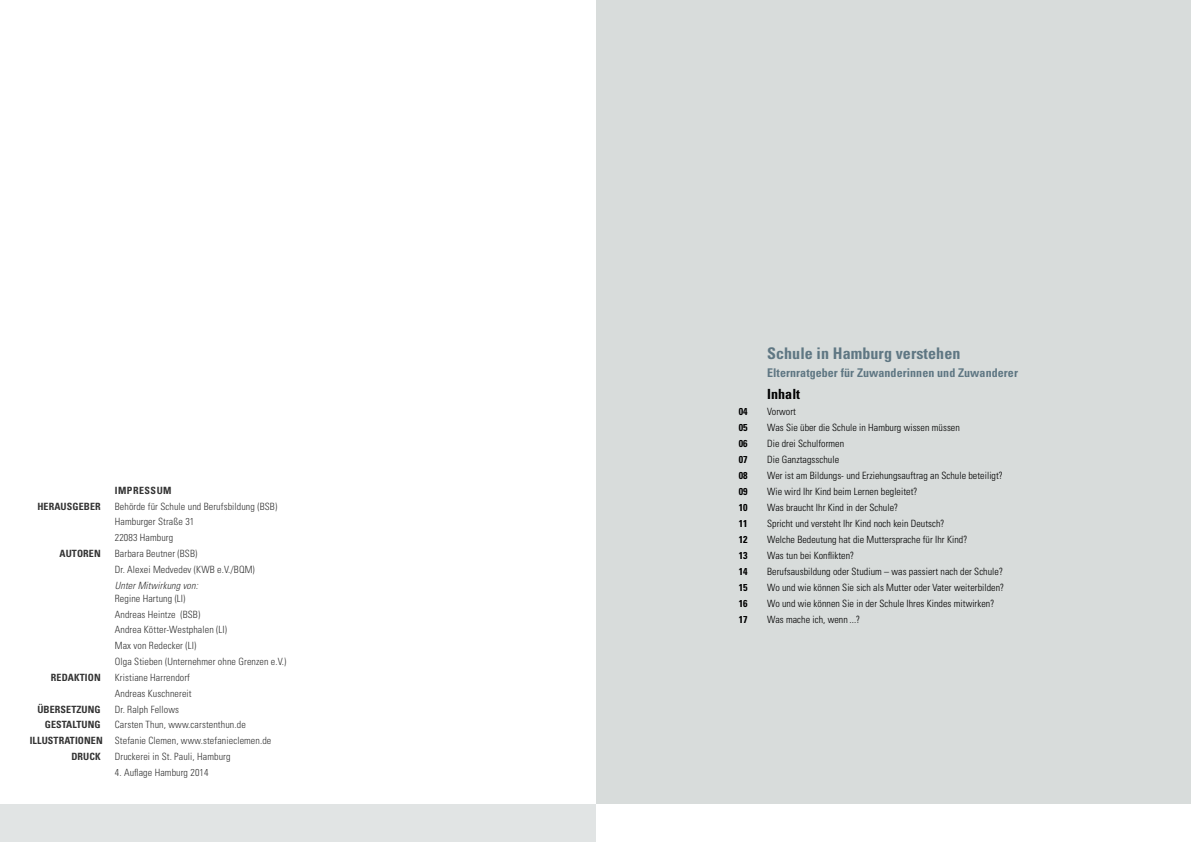
<style>
.page{position:relative;width:1191px;height:842px;background:#fff}
.page>*{position:absolute;margin:0;border:0;box-sizing:border-box;transform-origin:0 0}
.t1{font:700 condensed 16px "Univers LT Std";letter-spacing:.005em;color:#5f7783}
.t2{font:700 condensed 14px "Univers LT Std";letter-spacing:.005em;color:#000}
.t3{font:700 condensed 12px "Univers LT Std";letter-spacing:.005em;color:#5f7783}
.t4{font:300 condensed 10px/15.8px "Univers LT Std";letter-spacing:.005em;color:#000}
.t5{font:700 condensed 10px "Univers LT Std";letter-spacing:.01em;color:#000}
.t6{font:italic 300 condensed 10px "Univers LT Std";letter-spacing:.01em;color:#000}
.t7{font:700 condensed 10px "Univers LT Std";letter-spacing:.05em;color:#000}
.s1{font-weight:700}
</style>
<div class="page">
<div style="left:0;top:804px;width:595px;height:38px;background:#e1e4e4"></div>
<div style="left:596px;top:0;width:595px;height:804px;background:#d8dcdb"></div>
<p class="t7" style="left:115px;top:484px;width:58px">IMPRESSUM</p>
<p class="t5" style="left:37px;top:500px;width:65px">HERAUSGEBER</p>
<p class="t4" style="left:115px;top:498px;width:164px">Behörde für Schule und Berufsbildung (BSB)<br>Hamburger Straße 31<br>22083 Hamburg</p>
<p class="t5" style="left:60px;top:547px;width:43px">AUTOREN</p>
<p class="t4" style="left:115px;top:546px;width:141px">Barbara Beutner (BSB)<br>Dr. Alexei Medvedev (KWB e.V./BQM)</p>
<p class="t6" style="left:115px;top:579px;width:85px">Unter Mitwirkung von:</p>
<p class="t4" style="left:115px;top:590px;width:173px">Regine Hartung (LI)<br>Andreas Heintze (BSB)<br>Andrea Kötter-Westphalen (LI)<br>Max von Redecker (LI)<br>Olga Stieben (Unternehmer ohne Grenzen e.V.)</p>
<p class="t5" style="left:51px;top:671px;width:51px">REDAKTION</p>
<p class="t4" style="left:115px;top:669px;width:78px">Kristiane Harrendorf<br>Andreas Kuschnereit</p>
<p class="t5" style="left:37px;top:703px;width:65px">ÜBERSETZUNG</p>
<p class="t4" style="left:115px;top:701px;width:66px">Dr. Ralph Fellows</p>
<p class="t5" style="left:45px;top:719px;width:57px">GESTALTUNG</p>
<p class="t4" style="left:115px;top:717px;width:132px">Carsten Thun, www.carstenthun.de</p>
<p class="t4" style="left:30px;top:733px;width:243px"><span class="s1">ILLUSTRATIONEN</span> Stefanie Clemen, www.stefanieclemen.de</p>
<p class="t5" style="left:71px;top:750px;width:31px">DRUCK</p>
<p class="t4" style="left:115px;top:749px;width:117px">Druckerei in St. Pauli, Hamburg</p>
<p class="t4" style="left:115px;top:764px;width:95px">4. Auflage Hamburg 2014</p>
<h1 class="t1" style="left:767px;top:344px;width:195px">Schule in Hamburg verstehen</h1>
<p class="t3" style="left:767px;top:365px;width:252px">Elternratgeber für Zuwanderinnen und Zuwanderer</p>
<h2 class="t2" style="left:767px;top:385px;width:35px">Inhalt</h2>
<p class="t5" style="left:739px;top:405px;width:10px">04</p>
<p class="t4" style="left:767px;top:403px;width:30px">Vorwort</p>
<p class="t5" style="left:739px;top:421px;width:10px">05</p>
<p class="t4" style="left:767px;top:419px;width:194px">Was Sie über die Schule in Hamburg wissen müssen</p>
<p class="t5" style="left:739px;top:437px;width:10px">06</p>
<p class="t4" style="left:767px;top:435px;width:79px">Die drei Schulformen</p>
<p class="t5" style="left:739px;top:453px;width:10px">07</p>
<p class="t4" style="left:767px;top:451px;width:73px">Die Ganztagsschule</p>
<p class="t5" style="left:739px;top:469px;width:10px">08</p>
<p class="t4" style="left:767px;top:467px;width:237px">Wer ist am Bildungs- und Erziehungsauftrag an Schule beteiligt?</p>
<p class="t5" style="left:739px;top:485px;width:10px">09</p>
<p class="t4" style="left:767px;top:483px;width:152px">Wie wird Ihr Kind beim Lernen begleitet?</p>
<p class="t5" style="left:739px;top:501px;width:10px">10</p>
<p class="t4" style="left:767px;top:499px;width:132px">Was braucht Ihr Kind in der Schule?</p>
<p class="t5" style="left:739px;top:517px;width:10px">11</p>
<p class="t4" style="left:767px;top:515px;width:179px">Spricht und versteht Ihr Kind noch kein Deutsch?</p>
<p class="t5" style="left:739px;top:533px;width:10px">12</p>
<p class="t4" style="left:767px;top:531px;width:202px">Welche Bedeutung hat die Muttersprache für Ihr Kind?</p>
<p class="t5" style="left:739px;top:549px;width:10px">13</p>
<p class="t4" style="left:767px;top:547px;width:88px">Was tun bei Konflikten?</p>
<p class="t5" style="left:739px;top:565px;width:10px">14</p>
<p class="t4" style="left:767px;top:563px;width:237px">Berufsausbildung oder Studium – was passiert nach der Schule?</p>
<p class="t5" style="left:739px;top:581px;width:10px">15</p>
<p class="t4" style="left:767px;top:579px;width:238px">Wo und wie können Sie sich als Mutter oder Vater weiterbilden?</p>
<p class="t5" style="left:739px;top:597px;width:10px">16</p>
<p class="t4" style="left:767px;top:595px;width:229px">Wo und wie können Sie in der Schule Ihres Kindes mitwirken?</p>
<p class="t5" style="left:739px;top:613px;width:10px">17</p>
<p class="t4" style="left:767px;top:611px;width:94px">Was mache ich, wenn ...?</p>
</div>
